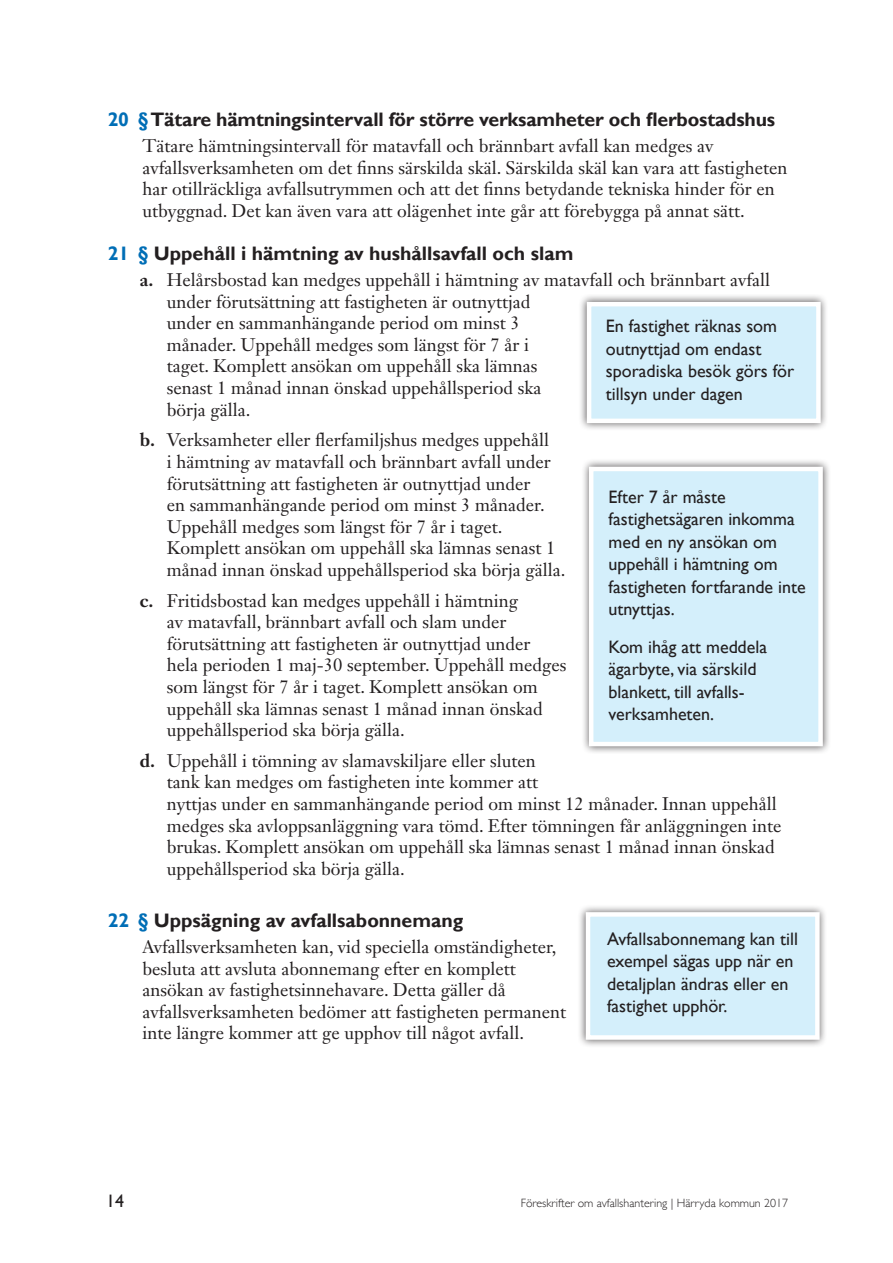
<style>
.page{position:relative;width:893px;height:1263px;background:#fff}
.page>*{position:absolute;margin:0;border:0;box-sizing:border-box;transform-origin:0 0}
.t1{font:700 19.5px "Gill Sans";color:#231f20}
.t2{font:18px/21.6px "Janson Text LT Std";color:#231f20}
.Pa0{font:18px/22.5px "Gill Sans";color:#231f20}
.t3{font:300 12px "Gill Sans";color:#231f20}
.s1{color:#006eb6}
.s2{font-weight:700}
</style>
<div class="page">
<div style="left:581px;top:458px;width:250px;height:296px;background:#231f20;opacity:.75"></div>
<div style="left:589px;top:467px;width:234px;height:279px;background:#d4effb;border:4px solid #fff"></div>
<div style="left:577px;top:904px;width:250px;height:144px;background:#231f20;opacity:.75"></div>
<div style="left:586px;top:912px;width:234px;height:128px;background:#d4effb;border:4px solid #fff"></div>
<div style="left:579px;top:294px;width:250px;height:137px;background:#231f20;opacity:.75"></div>
<div style="left:587px;top:302px;width:234px;height:121px;background:#d4effb;border:4px solid #fff"></div>
<p class="t1" style="left:108px;top:108px;width:669px"><span class="s1">20 §</span> Tätare hämtningsintervall för större verksamheter och flerbostadshus</p>
<p class="t2" style="left:142px;top:135px;width:646px">Tätare hämtningsintervall för matavfall och brännbart avfall kan medges av avfallsverksamheten om det finns särskilda skäl. Särskilda skäl kan vara att fastigheten har otillräckliga avfallsutrymmen och att det finns betydande tekniska hinder för en utbyggnad. Det kan även vara att olägenhet inte går att förebygga på annat sätt.</p>
<p class="t1" style="left:108px;top:242px;width:467px"><span class="s1">21 §</span> Uppehåll i hämtning av hushållsavfall och slam</p>
<p class="t2" style="left:167px;top:269px;width:605px;text-indent:-27px"><span class="s2">a.</span> Helårsbostad kan medges uppehåll i hämtning av matavfall och brännbart avfall under förutsättning att fastigheten är outnyttjad<br>under en sammanhängande period om minst 3<br>månader. Uppehåll medges som längst för 7 år i<br>taget. Komplett ansökan om uppehåll ska lämnas<br>senast 1 månad innan önskad uppehållsperiod ska<br>börja gälla.</p>
<p class="t2" style="left:167px;top:429px;width:400px;text-indent:-27px"><span class="s2">b.</span> Verksamheter eller flerfamiljshus medges uppehåll<br>i hämtning av matavfall och brännbart avfall under förutsättning att fastigheten är outnyttjad under<br>en sammanhängande period om minst 3 månader.<br>Uppehåll medges som längst för 7 år i taget.<br>Komplett ansökan om uppehåll ska lämnas senast 1 månad innan önskad uppehållsperiod ska börja gälla.</p>
<p class="t2" style="left:167px;top:589px;width:401px;text-indent:-27px"><span class="s2">c.</span> Fritidsbostad kan medges uppehåll i hämtning<br>av matavfall, brännbart avfall och slam under förutsättning att fastigheten är outnyttjad under<br>hela perioden 1 maj-30 september. Uppehåll medges som längst för 7 år i taget. Komplett ansökan om uppehåll ska lämnas senast 1 månad innan önskad uppehållsperiod ska börja gälla.</p>
<p class="t2" style="left:167px;top:749px;width:616px;text-indent:-27px"><span class="s2">d.</span> Uppehåll i tömning av slamavskiljare eller sluten<br>tank kan medges om fastigheten inte kommer att<br>nyttjas under en sammanhängande period om minst 12 månader. Innan uppehåll medges ska avloppsanläggning vara tömd. Efter tömningen får anläggningen inte brukas. Komplett ansökan om uppehåll ska lämnas senast 1 månad innan önskad uppehållsperiod ska börja gälla.</p>
<p class="t1" style="left:108px;top:909px;width:357px"><span class="s1">22 §</span> Uppsägning av avfallsabonnemang</p>
<p class="t2" style="left:142px;top:936px;width:425px">Avfallsverksamheten kan, vid speciella omständigheter, besluta att avsluta abonnemang efter en komplett ansökan av fastighetsinnehavare. Detta gäller då avfallsverksamheten bedömer att fastigheten permanent inte längre kommer att ge upphov till något avfall.</p>
<p class="Pa0" style="left:606px;top:315px;width:190px">En fastighet räknas som outnyttjad om endast sporadiska besök görs för tillsyn under dagen</p>
<p class="Pa0" style="left:609px;top:486px;width:199px">Efter 7 år måste fastighetsägaren inkomma med en ny ansökan om uppehåll i hämtning om fastigheten fortfarande inte utnyttjas.</p>
<p class="Pa0" style="left:609px;top:636px;width:160px">Kom ihåg att meddela ägarbyte, via särskild blankett, till avfalls&shy;verksamheten.</p>
<p class="Pa0" style="left:607px;top:928px;width:193px">Avfallsabonnemang kan till exempel sägas upp när en detaljplan ändras eller en fastighet upphör.</p>
<p class="Pa0" style="left:106px;top:1190px;width:19px">14</p>
<p class="t3" style="left:521px;top:1194px;width:269px">Föreskrifter om avfallshantering | Härryda kommun 2017</p>
</div>
